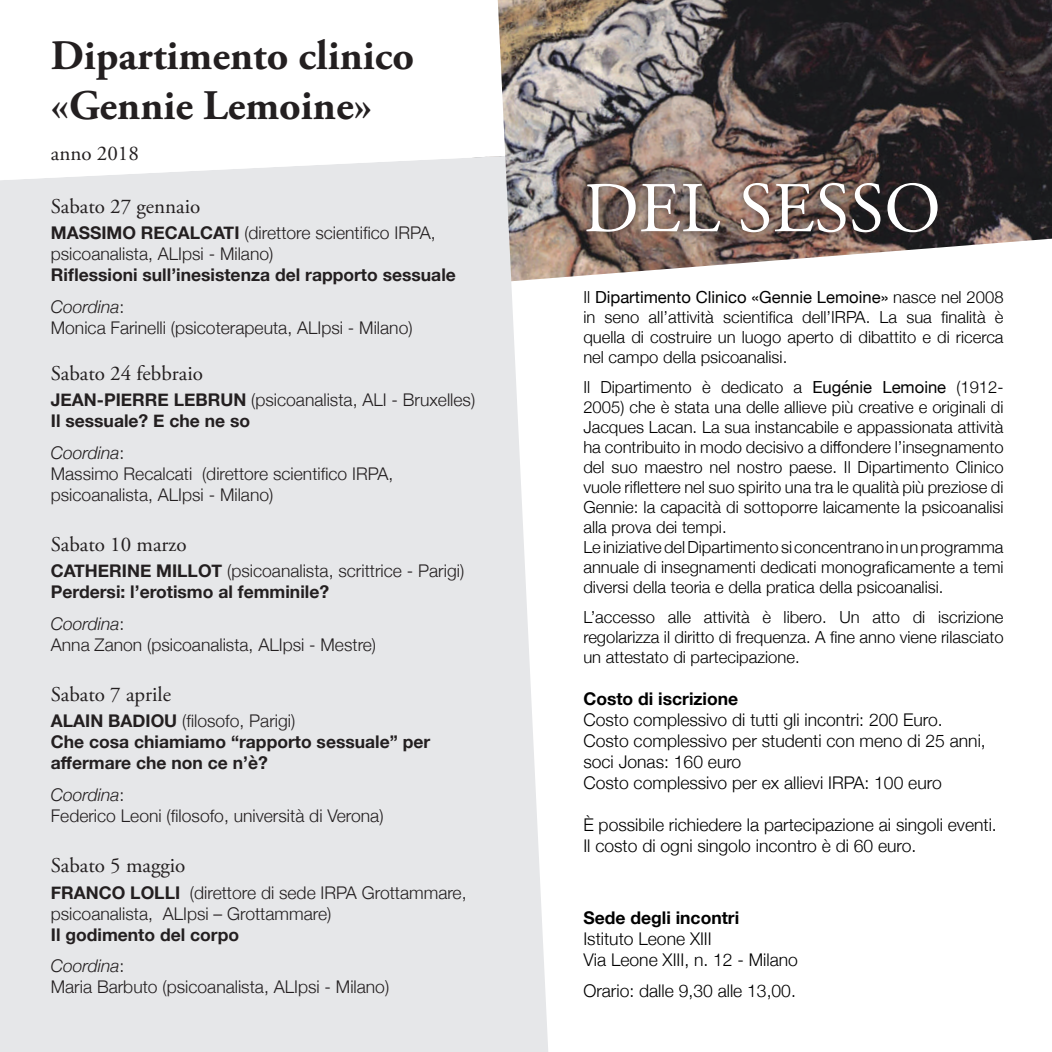
<style>
.page{position:relative;width:1052px;height:1052px;background:#fff}
.page>*{position:absolute;margin:0;border:0;box-sizing:border-box;transform-origin:0 0}
.t1{font:71.23px "Adobe Garamond Pro";color:#fff}
.t2{font:700 42px/50.4px "Adobe Garamond Pro";color:#231f20}
.t3{font:21px "Adobe Garamond Pro";color:#231f20}
.t4{font:300 17.5px/21px "Helvetica Neue";color:#231f20}
.t5{font:700 17.5px/21px "Helvetica Neue";color:#231f20}
.t6{font:300 17.5px/21px "Helvetica Neue";color:#000}
.t7{font:700 17.5px "Helvetica Neue";color:#000}
.t8{font:300 16.62px/19.9px "Helvetica Neue";color:#000;text-align:justify}
.s1{font-weight:700}
.s2{font-weight:300;font-style:italic}
.s3{font-weight:300}
.s4{font-style:italic}
.s5{font-weight:400}
</style>
<div class="page">
<img style="left:505px;top:0;width:547px;height:279px">
<div style="left:578px;top:173px;width:369px;height:69px;background:#231f20;opacity:.75"></div>
<div style="left:0;top:156px;width:548px;height:896px;background:#e6e7e9"></div>
<svg style="left:0;top:0;width:505px;height:180px"></svg>
<h2 class="t2" style="left:51px;top:31px;width:365px">Dipartimento clinico «Gennie Lemoine»</h2>
<p class="t3" style="left:51px;top:141px;width:89px">anno 2018</p>
<p class="t3" style="left:51px;top:193px;width:151px">Sabato 27 gennaio</p>
<p class="t4" style="left:51px;top:221px;width:386px"><span class="s1">MASSIMO RECALCATI</span> (direttore scientifico IRPA,</p>
<p class="t4" style="left:51px;top:242px;width:224px">psicoanalista, ALIpsi - Milano)</p>
<p class="t5" style="left:51px;top:259px;width:406px;line-height:31.5px">Riflessioni sull’inesistenza del rapporto sessuale<br><span class="s2">Coordina</span><span class="s3">:</span></p>
<p class="t4" style="left:51px;top:315px;width:363px">Monica Farinelli (psicoterapeuta, ALIpsi - Milano)</p>
<p class="t3" style="left:51px;top:360px;width:154px">Sabato 24 febbraio</p>
<p class="t5" style="left:51px;top:390px;width:426px">JEAN-PIERRE LEBRUN <span class="s3">(psicoanalista, ALI - Bruxelles)<br></span>Il sessuale? E che ne so</p>
<p class="t4" style="left:51px;top:440px;width:344px"><span class="s4">Coordina</span>:<br>Massimo Recalcati (direttore scientifico IRPA, psicoanalista, ALIpsi - Milano)</p>
<p class="t3" style="left:51px;top:531px;width:137px">Sabato 10 marzo</p>
<p class="t5" style="left:51px;top:561px;width:415px">CATHERINE MILLOT <span class="s3">(psicoanalista, scrittrice - Parigi)<br></span>Perdersi: l’erotismo al femminile?</p>
<p class="t4" style="left:51px;top:611px;width:327px"><span class="s4">Coordina</span>:<br>Anna Zanon (psicoanalista, ALIpsi - Mestre)</p>
<p class="t3" style="left:51px;top:682px;width:122px">Sabato 7 aprile</p>
<p class="t5" style="left:51px;top:711px;width:381px">ALAIN BADIOU <span class="s3">(filosofo, Parigi)<br></span>Che cosa chiamiamo “rapporto sessuale” per affermare che non ce n’è?</p>
<p class="t4" style="left:51px;top:783px;width:334px"><span class="s4">Coordina</span>:<br>Federico Leoni (filosofo, università di Verona)</p>
<p class="t3" style="left:51px;top:853px;width:136px">Sabato 5 maggio</p>
<p class="t4" style="left:51px;top:880px;width:417px"><span class="s1">FRANCO LOLLI</span> (direttore di sede IRPA Grottammare, psicoanalista, ALIpsi – Grottammare)</p>
<p class="t5" style="left:51px;top:919px;width:190px;line-height:31.5px">Il godimento del corpo<br><span class="s2">Coordina</span><span class="s3">:</span></p>
<p class="t4" style="left:51px;top:975px;width:340px">Maria Barbuto (psicoanalista, ALIpsi - Milano)</p>
<h1 class="t1" style="left:583px;top:166px;width:359px">DEL SESSO</h1>
<p class="t8" style="left:583px;top:286px;width:422px">Il <span class="s5">Dipartimento Clinico «Gennie Lemoine»</span> nasce nel 2008 in seno all’attività scientifica dell’IRPA. La sua finalità è quella di costruire un luogo aperto di dibattito e di ricerca nel campo della psicoanalisi.</p>
<p class="t8" style="left:583px;top:376px;width:422px;text-align:left">Il Dipartimento è dedicato a <span class="s5">Eugénie Lemoine</span> (1912- 2005) che è stata una delle allieve più creative e originali di Jacques Lacan. La sua instancabile e appassionata attività ha contribuito in modo decisivo a diffondere l’insegnamento del suo maestro nel nostro paese. Il Dipartimento Clinico vuole riflettere nel suo spirito una tra le qualità più preziose di Gennie: la capacità di sottoporre laicamente la psicoanalisi alla prova dei tempi.<br>Le iniziative del Dipartimento si concentrano in un programma annuale di insegnamenti dedicati monograficamente a temi diversi della teoria e della pratica della psicoanalisi.</p>
<p class="t8" style="left:583px;top:606px;width:422px">L’accesso alle attività è libero. Un atto di iscrizione regolarizza il diritto di frequenza. A fine anno viene rilasciato un attestato di partecipazione.</p>
<p class="t7" style="left:583px;top:684px;width:156px">Costo di iscrizione</p>
<p class="t6" style="left:583px;top:707px;width:404px">Costo complessivo di tutti gli incontri: 200 Euro.<br>Costo complessivo per studenti con meno di 25 anni, soci Jonas: 160 euro<br>Costo complessivo per ex allievi IRPA: 100 euro</p>
<p class="t6" style="left:583px;top:812px;width:415px">È possibile richiedere la partecipazione ai singoli eventi.<br>Il costo di ogni singolo incontro è di 60 euro.</p>
<p class="t7" style="left:583px;top:904px;width:157px">Sede degli incontri</p>
<p class="t6" style="left:583px;top:926px;width:216px">Istituto Leone XIII<br>Via Leone XIII, n. 12 - Milano</p>
<p class="t6" style="left:583px;top:979px;width:214px">Orario: dalle 9,30 alle 13,00.</p>
</div>
